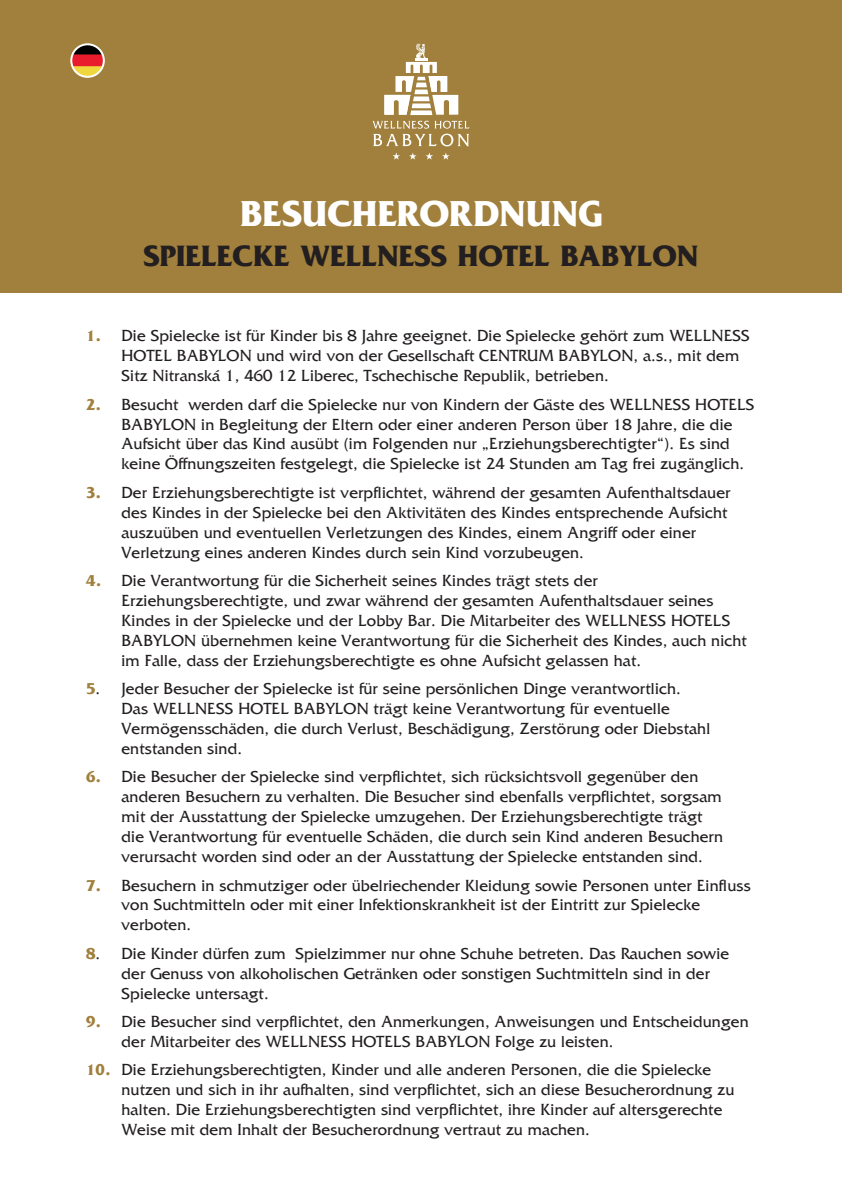
<style>
.page{position:relative;width:842px;height:1191px;background:#fff}
.page>*{position:absolute;margin:0;border:0;box-sizing:border-box;transform-origin:0 0}
.t1{font:700 38px "France";color:#fff}
.t2{font:700 31px "France";letter-spacing:.005em;color:#231f20}
.t3{font:16.6px/19.9px "France";letter-spacing:.01em;color:#231f20}
.s1{font-weight:700;color:#a0803c}
</style>
<div class="page">
<div style="left:0;top:0;width:842px;height:293px;background:#a0803c"></div>
<svg style="left:372px;top:121px;width:97px;height:39px"></svg>
<svg style="left:384px;top:44px;width:74px;height:71px"></svg>
<img style="left:71px;top:44px;width:33px;height:33px;border-radius:16px">
<div style="left:70px;top:43px;width:35px;height:35px;border:2px solid #fff;border-radius:50%"></div>
<h1 class="t1" style="left:240px;top:191px;width:363px">BESUCHERORDNUNG</h1>
<h2 class="t2" style="left:144px;top:238px;width:556px">SPIELECKE WELLNESS HOTEL BABYLON</h2>
<p class="t3" style="left:121px;top:326px;width:630px;text-indent:-35px"><span class="s1">1.</span> Die Spielecke ist für Kinder bis 8 Jahre geeignet. Die Spielecke gehört zum WELLNESS<br>HOTEL BABYLON und wird von der Gesellschaft CENTRUM BABYLON, a.s., mit dem<br>Sitz Nitranská 1, 460 12 Liberec, Tschechische Republik, betrieben.</p>
<p class="t3" style="left:121px;top:394px;width:634px;text-indent:-35px"><span class="s1">2.</span> Besucht werden darf die Spielecke nur von Kindern der Gäste des WELLNESS HOTELS BABYLON in Begleitung der Eltern oder einer anderen Person über 18 Jahre, die die Aufsicht über das Kind ausübt (im Folgenden nur „Erziehungsberechtigter“). Es sind keine Öffnungszeiten festgelegt, die Spielecke ist 24 Stunden am Tag frei zugänglich.</p>
<p class="t3" style="left:121px;top:482px;width:610px;text-indent:-35px"><span class="s1">3.</span> Der Erziehungsberechtigte ist verpflichtet, während der gesamten Aufenthaltsdauer des Kindes in der Spielecke bei den Aktivitäten des Kindes entsprechende Aufsicht auszuüben und eventuellen Verletzungen des Kindes, einem Angriff oder einer Verletzung eines anderen Kindes durch sein Kind vorzubeugen.</p>
<p class="t3" style="left:121px;top:571px;width:627px;text-indent:-35px"><span class="s1">4.</span> Die Verantwortung für die Sicherheit seines Kindes trägt stets der Erziehungsberechtigte, und zwar während der gesamten Aufenthaltsdauer seines Kindes in der Spielecke und der Lobby Bar. Die Mitarbeiter des WELLNESS HOTELS BABYLON übernehmen keine Verantwortung für die Sicherheit des Kindes, auch nicht im Falle, dass der Erziehungsberechtigte es ohne Aufsicht gelassen hat.</p>
<p class="t3" style="left:121px;top:679px;width:590px;text-indent:-35px"><span class="s1">5</span>. Jeder Besucher der Spielecke ist für seine persönlichen Dinge verantwortlich.<br>Das WELLNESS HOTEL BABYLON trägt keine Verantwortung für eventuelle Vermögensschäden, die durch Verlust, Beschädigung, Zerstörung oder Diebstahl entstanden sind.</p>
<p class="t3" style="left:121px;top:767px;width:603px;text-indent:-35px"><span class="s1">6.</span> Die Besucher der Spielecke sind verpflichtet, sich rücksichtsvoll gegenüber den anderen Besuchern zu verhalten. Die Besucher sind ebenfalls verpflichtet, sorgsam mit der Ausstattung der Spielecke umzugehen. Der Erziehungsberechtigte trägt die Verantwortung für eventuelle Schäden, die durch sein Kind anderen Besuchern verursacht worden sind oder an der Ausstattung der Spielecke entstanden sind.</p>
<p class="t3" style="left:121px;top:875px;width:631px;text-indent:-35px"><span class="s1">7.</span> Besuchern in schmutziger oder übelriechender Kleidung sowie Personen unter Einfluss von Suchtmitteln oder mit einer Infektionskrankheit ist der Eintritt zur Spielecke verboten.</p>
<p class="t3" style="left:121px;top:943px;width:609px;text-indent:-35px"><span class="s1">8</span>. Die Kinder dürfen zum Spielzimmer nur ohne Schuhe betreten. Das Rauchen sowie der Genuss von alkoholischen Getränken oder sonstigen Suchtmitteln sind in der<br>Spielecke untersagt.</p>
<p class="t3" style="left:121px;top:1011px;width:629px;text-indent:-35px"><span class="s1">9.</span> Die Besucher sind verpflichtet, den Anmerkungen, Anweisungen und Entscheidungen der Mitarbeiter des WELLNESS HOTELS BABYLON Folge zu leisten.</p>
<p class="t3" style="left:121px;top:1060px;width:614px;text-indent:-35px"><span class="s1">10.</span> Die Erziehungsberechtigten, Kinder und alle anderen Personen, die die Spielecke nutzen und sich in ihr aufhalten, sind verpflichtet, sich an diese Besucherordnung zu halten. Die Erziehungsberechtigten sind verpflichtet, ihre Kinder auf altersgerechte Weise mit dem Inhalt der Besucherordnung vertraut zu machen.</p>
</div>
